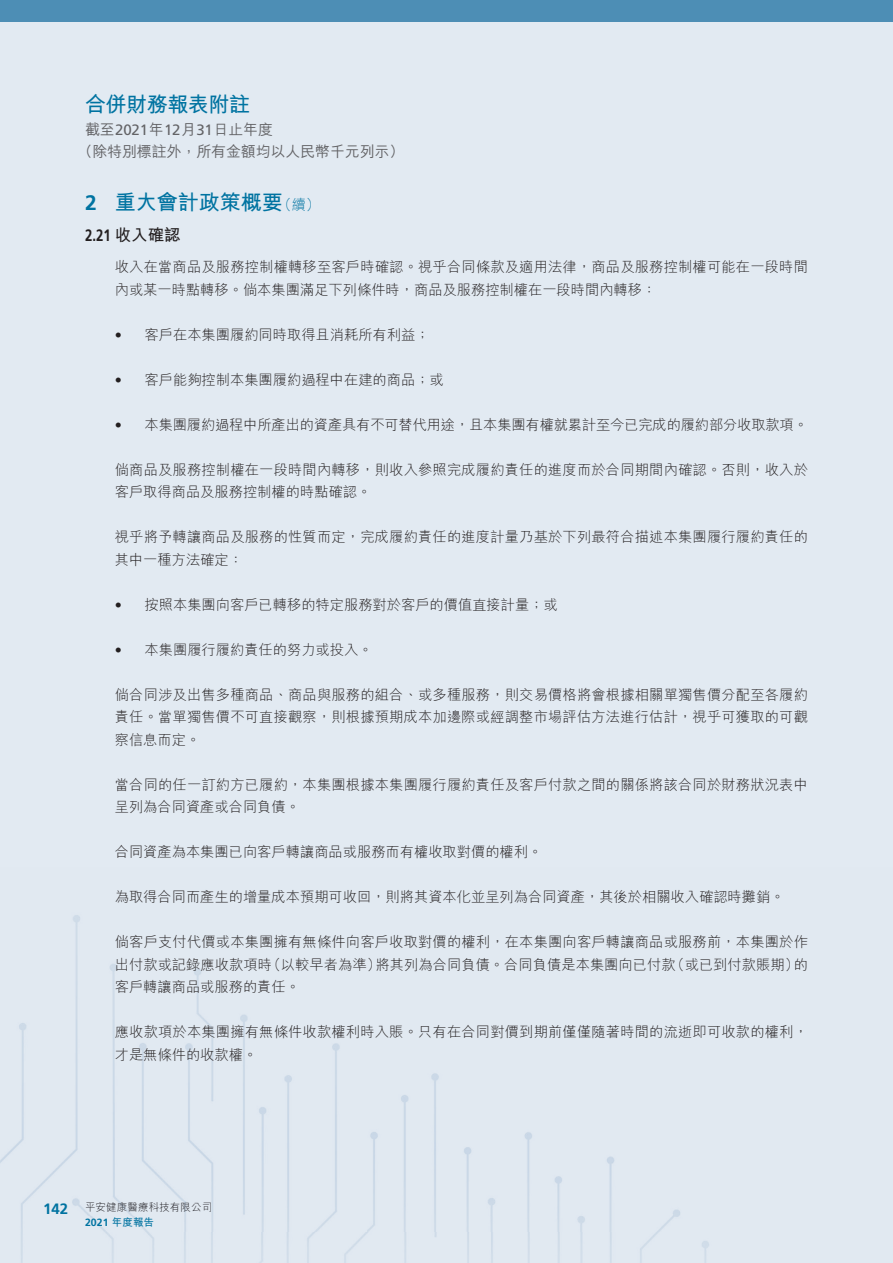
<style>
.page{position:relative;width:893px;height:1263px;background:#e2eaf2}
.page>*{position:absolute;margin:0;border:0;box-sizing:border-box;transform-origin:0 0}
.t1{font:21px "M Hei HK Bold E Ten B5 H";letter-spacing:-.01em;color:#0073a1}
.t2{font:700 16.5px "Frutiger LT Std";color:#231f20;scale:.8 1}
.t3{font:15px/22.5px "M Hei HK Medium E Ten B5 H";letter-spacing:-.01em;color:#636366}
.t4{font:700 15px "Frutiger LT Std";color:#0073a1}
.t5{font:14.25px/22.5px "M Hei HK Light E Ten B5 H";letter-spacing:.005em;color:#231f20}
.t6{font:10.5px "M Hei HK Light E Ten B5 H";letter-spacing:.01em;color:#1a181d}
.t7{font:700 10.5px "Frutiger LT Std";color:#0073a1}
.s1{font-family:"Frutiger LT Std"}
.s2{font-family:"Frutiger LT Std";font-weight:700}
.s3{font-family:"M Hei HK Light E Ten B5 H";font-size:14.25px}
.s4{font-family:"M Hei HK Bold E Ten B5 H";font-weight:400}
.s5{font-family:"Frutiger LT Std";font-weight:300}
</style>
<div class="page">
<div style="left:0;top:0;width:893px;height:21px;background:#4d8eb5"></div>
<img style="left:0;top:915px;width:709px;height:348px">
<img style="left:86px;top:1202px;width:125px;height:9px">
<img style="left:85px;top:1217px;width:68px;height:9px">
<img style="left:44px;top:1203px;width:23px;height:11px">
<h1 class="t1" style="left:85px;top:97px;width:167px">合併財務報表附註</h1>
<p class="t3" style="left:78px;top:120px;width:328px;text-indent:8px">截至<span class="s1">2021</span>年<span class="s1">12</span>月<span class="s1">31</span>日止年度<br>（除特別標註外，所有金額均以人民幣千元列示）</p>
<h1 class="t1" style="left:85px;top:194px;width:237px"><span class="s2">2</span> 重大會計政策概要<span class="s3">（續）</span></h1>
<p class="t2" style="left:85px;top:229px;width:121px">2.21 <span class="s4">收入確認</span></p>
<p class="t5" style="left:115px;top:257px;width:695px">收入在當商品及服務控制權轉移至客戶時確認。視乎合同條款及適用法律，商品及服務控制權可能在一段時間內或某一時點轉移。倘本集團滿足下列條件時，商品及服務控制權在一段時間內轉移：</p>
<p class="t5" style="left:115px;top:325px;width:316px"><span class="s5">•</span> 客戶在本集團履約同時取得且消耗所有利益；</p>
<p class="t5" style="left:115px;top:370px;width:331px"><span class="s5">•</span> 客戶能夠控制本集團履約過程中在建的商品；或</p>
<p class="t5" style="left:115px;top:415px;width:695px"><span class="s5">•</span> 本集團履約過程中所產出的資產具有不可替代用途，且本集團有權就累計至今已完成的履約部分收取款項。</p>
<p class="t5" style="left:115px;top:460px;width:695px">倘商品及服務控制權在一段時間內轉移，則收入參照完成履約責任的進度而於合同期間內確認。否則，收入於客戶取得商品及服務控制權的時點確認。</p>
<p class="t5" style="left:115px;top:527px;width:695px">視乎將予轉讓商品及服務的性質而定，完成履約責任的進度計量乃基於下列最符合描述本集團履行履約責任的其中一種方法確定：</p>
<p class="t5" style="left:115px;top:595px;width:445px"><span class="s5">•</span> 按照本集團向客戶已轉移的特定服務對於客戶的價值直接計量；或</p>
<p class="t5" style="left:115px;top:640px;width:259px"><span class="s5">•</span> 本集團履行履約責任的努力或投入。</p>
<p class="t5" style="left:115px;top:685px;width:695px;text-align:justify">倘合同涉及出售多種商品、商品與服務的組合、或多種服務，則交易價格將會根據相關單獨售價分配至各履約責任。當單獨售價不可直接觀察，則根據預期成本加邊際或經調整市場評估方法進行估計，視乎可獲取的可觀察信息而定。</p>
<p class="t5" style="left:115px;top:775px;width:695px">當合同的任一訂約方已履約，本集團根據本集團履行履約責任及客戶付款之間的關係將該合同於財務狀況表中呈列為合同資產或合同負債。</p>
<p class="t5" style="left:115px;top:842px;width:429px">合同資產為本集團已向客戶轉讓商品或服務而有權收取對價的權利。</p>
<p class="t5" style="left:115px;top:887px;width:671px">為取得合同而產生的增量成本預期可收回，則將其資本化並呈列為合同資產，其後於相關收入確認時攤銷。</p>
<p class="t5" style="left:115px;top:932px;width:695px;text-align:justify">倘客戶支付代價或本集團擁有無條件向客戶收取對價的權利，在本集團向客戶轉讓商品或服務前，本集團於作出付款或記錄應收款項時（以較早者為準）將其列為合同負債。合同負債是本集團向已付款（或已到付款賬期）的客戶轉讓商品或服務的責任。</p>
<p class="t5" style="left:115px;top:1022px;width:695px">應收款項於本集團擁有無條件收款權利時入賬。只有在合同對價到期前僅僅隨著時間的流逝即可收款的權利，才是無條件的收款權。</p>
<p class="t4" style="left:43px;top:1202px;width:27px">142</p>
<p class="t6" style="left:85px;top:1203px;width:129px">平安健康醫療科技有限公司</p>
<p class="t7" style="left:85px;top:1218px;width:71px">2021 <span class="s4">年度報告</span></p>
</div>
